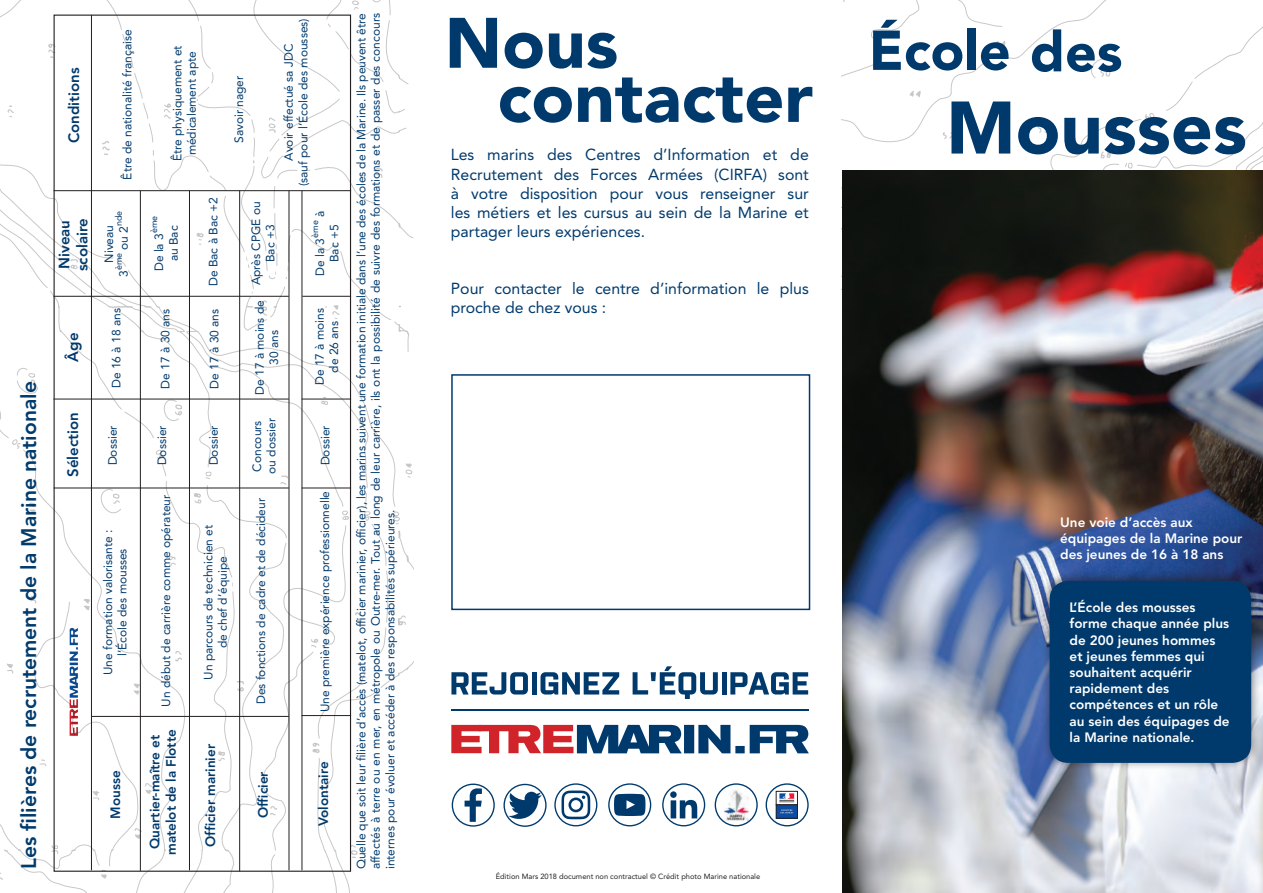
<style>
.page{position:relative;width:1263px;height:893px;background:#fff}
.page>*{position:absolute;margin:0;border:0;box-sizing:border-box;transform-origin:0 0}
.t1{font:900 73.5px "Avenir LT Std";color:#003a6d}
.t2{font:900 70.5px/54.2px "Avenir LT Std";color:#003a6d}
.t3{font:900 55.5px "Avenir LT Std";color:#003a6d}
.t4{font:800 21px "Avenir LT Std";color:#003b6d}
.t5{font:15.9px/19px "Avenir LT Std";color:#003a6d;text-align:justify}
.t6{font:800 15px/18px "Avenir LT Std";color:#003a6d}
.t7{font:800 13.5px/16.2px "Avenir LT Std";color:#fff}
.t8{font:800 13.5px/16.2px "Avenir LT Std";color:#003a6d;text-align:center}
.t9{font:12px/14.4px "Avenir LT Std";color:#003a6d;text-align:center}
.t10{font:9px "Avenir LT Std";color:#003a6d}
.t11{font:7.5px "Avenir LT Std";color:#231f20}
</style>
<div class="page">
<svg style="left:841px;top:0;width:422px;height:290px"></svg>
<img style="left:842px;top:170px;width:421px;height:723px">
<div style="left:1041px;top:570px;width:219px;height:200px;background:#231f20;opacity:.6"></div>
<div style="left:1050px;top:582px;width:200px;height:180px;background:#003a6d;border-radius:18px"></div>
<div style="left:1049px;top:581px;width:202px;height:182px;border:2px solid #003a6d;border-radius:18px"></div>
<svg style="left:0;top:0;width:413px;height:893px"></svg>
<div style="left:451px;top:374px;width:359px;height:236px;background:#fff;border:2px solid #003a6d"></div>
<svg style="left:451px;top:725px;width:358px;height:28px"></svg>
<hr style="left:451px;top:709px;width:358px;height:1px;background:#003a6d">
<svg style="left:451px;top:672px;width:77px;height:22px"></svg>
<div style="left:532px;top:672px;width:5px;height:22px;background:#003a6d"></div>
<svg style="left:540px;top:672px;width:79px;height:22px"></svg>
<svg style="left:633px;top:666px;width:85px;height:33px"></svg>
<div style="left:722px;top:672px;width:5px;height:22px;background:#003a6d"></div>
<svg style="left:730px;top:672px;width:78px;height:22px"></svg>
<svg style="left:452px;top:784px;width:42px;height:42px"></svg>
<div style="left:452px;top:783px;width:43px;height:44px;border:1px solid #003b6d;border-radius:50%"></div>
<svg style="left:464px;top:788px;width:18px;height:34px"></svg>
<svg style="left:766px;top:784px;width:42px;height:42px"></svg>
<div style="left:776px;top:791px;width:21px;height:14px;background:#fff"></div>
<div style="left:776px;top:791px;width:21px;height:14px;border:1px solid #231f20"></div>
<svg style="left:779px;top:793px;width:16px;height:10px"></svg>
<div style="left:776px;top:805px;width:21px;height:13px;background:#0d4da1"></div>
<svg style="left:780px;top:809px;width:14px;height:5px"></svg>
<div style="left:766px;top:783px;width:43px;height:43px;border:1px solid #003b6d;border-radius:50%"></div>
<svg style="left:715px;top:784px;width:42px;height:42px"></svg>
<img style="left:724px;top:789px;width:25px;height:31px">
<div style="left:715px;top:783px;width:43px;height:43px;border:1px solid #003b6d;border-radius:50%"></div>
<svg style="left:504px;top:784px;width:42px;height:42px"></svg>
<div style="left:503px;top:784px;width:44px;height:43px;border:1px solid #003b6d;border-radius:50%"></div>
<svg style="left:508px;top:792px;width:34px;height:27px"></svg>
<svg style="left:555px;top:784px;width:42px;height:42px"></svg>
<div style="left:554px;top:783px;width:43px;height:43px;border:1px solid #003b6d;border-radius:50%"></div>
<svg style="left:561px;top:790px;width:29px;height:29px"></svg>
<svg style="left:609px;top:784px;width:42px;height:42px"></svg>
<div style="left:608px;top:783px;width:43px;height:43px;border:1px solid #003b6d;border-radius:50%"></div>
<svg style="left:614px;top:794px;width:31px;height:22px"></svg>
<svg style="left:663px;top:784px;width:41px;height:42px"></svg>
<div style="left:662px;top:783px;width:43px;height:43px;border:1px solid #003b6d;border-radius:50%"></div>
<svg style="left:670px;top:791px;width:27px;height:27px"></svg>
<h3 class="t4" style="left:17px;top:869px;width:489px;rotate:-90deg">Les filières de recrutement de la Marine nationale</h3>
<p class="t6" style="left:65px;top:143px;width:77px;rotate:-90deg">Conditions</p>
<p class="t6" style="left:55px;top:271px;width:55px;rotate:-90deg">Niveau scolaire</p>
<p class="t6" style="left:64px;top:362px;width:30px;rotate:-90deg">Âge</p>
<p class="t6" style="left:64px;top:477px;width:66px;rotate:-90deg">Sélection</p>
<p class="t9" style="left:120px;top:180px;width:152px;rotate:-90deg">Être de nationalité française</p>
<p class="t10" style="left:113px;top:226px;width:17px;rotate:-90deg">nde</p>
<p class="t9" style="left:102px;top:263px;width:39px;rotate:-90deg">Niveau</p>
<p class="t9" style="left:116px;top:250px;width:25px;rotate:-90deg">ou 2</p>
<p class="t10" style="left:113px;top:270px;width:19px;rotate:-90deg">ème</p>
<p class="t9" style="left:116px;top:277px;width:8px;rotate:-90deg">3</p>
<p class="t9" style="left:170px;top:161px;width:117px;rotate:-90deg">Être physiquement et médicalement apte</p>
<p class="t9" style="left:232px;top:143px;width:69px;rotate:-90deg">Savoir nager</p>
<p class="t9" style="left:282px;top:186px;width:170px;rotate:-90deg">Avoir effectué sa JDC<br>(sauf pour l’École des mousses)</p>
<p class="t10" style="left:149px;top:233px;width:19px;rotate:-90deg">ème</p>
<p class="t9" style="left:166px;top:261px;width:37px;rotate:-90deg">au Bac</p>
<p class="t9" style="left:152px;top:271px;width:40px;rotate:-90deg">De la 3</p>
<p class="t9" style="left:206px;top:286px;width:90px;rotate:-90deg">De Bac à Bac +2</p>
<p class="t9" style="left:249px;top:285px;width:86px;rotate:-90deg">Après CPGE ou<br>Bac +3</p>
<p class="t9" style="left:313px;top:217px;width:8px;rotate:-90deg">à</p>
<p class="t10" style="left:310px;top:238px;width:19px;rotate:-90deg">ème</p>
<p class="t9" style="left:327px;top:262px;width:39px;rotate:-90deg">Bac +5</p>
<p class="t9" style="left:313px;top:276px;width:40px;rotate:-90deg">De la 3</p>
<p class="t9" style="left:109px;top:388px;width:81px;rotate:-90deg">De 16 à 18 ans</p>
<p class="t9" style="left:252px;top:395px;width:96px;rotate:-90deg">De 17 à moins de<br>30 ans</p>
<p class="t9" style="left:158px;top:389px;width:81px;rotate:-90deg">De 17 à 30 ans</p>
<p class="t9" style="left:207px;top:389px;width:81px;rotate:-90deg">De 17 à 30 ans</p>
<p class="t9" style="left:312px;top:385px;width:79px;rotate:-90deg">De 17 à moins de 26 ans</p>
<p class="t9" style="left:250px;top:474px;width:57px;text-align:left;rotate:-90deg">Concours ou dossier</p>
<p class="t9" style="left:106px;top:465px;width:42px;rotate:-90deg">Dossier</p>
<p class="t9" style="left:155px;top:465px;width:42px;rotate:-90deg">Dossier</p>
<p class="t9" style="left:207px;top:465px;width:42px;rotate:-90deg">Dossier</p>
<p class="t9" style="left:318px;top:465px;width:42px;rotate:-90deg">Dossier</p>
<p class="t9" style="left:101px;top:675px;width:147px;rotate:-90deg">Une formation valorisante : l’École des mousses</p>
<p class="t8" style="left:107px;top:819px;width:50px;rotate:-90deg">Mousse</p>
<p class="t9" style="left:159px;top:707px;width:214px;rotate:-90deg">Un début de carrière comme opérateur</p>
<p class="t8" style="left:147px;top:855px;width:127px;rotate:-90deg">Quartier-maître et matelot de la Flotte</p>
<p class="t9" style="left:201px;top:680px;width:156px;rotate:-90deg">Un parcours de technicien et de chef d’équipe</p>
<p class="t8" style="left:202px;top:847px;width:104px;rotate:-90deg">Officier marinier</p>
<p class="t9" style="left:254px;top:704px;width:208px;rotate:-90deg">Des fonctions de cadre et de décideur</p>
<p class="t9" style="left:318px;top:712px;width:223px;rotate:-90deg">Une première expérience professionnelle</p>
<p class="t8" style="left:255px;top:818px;width:48px;rotate:-90deg">Officier</p>
<p class="t8" style="left:315px;top:826px;width:66px;rotate:-90deg">Volontaire</p>
<p class="t9" style="left:354px;top:869px;width:858px;text-align:justify;rotate:-90deg">Quelle que soit leur filière d’accès (matelot, officier marinier, officier), les marins suivent une formation initiale dans l’une des écoles de la Marine. Ils peuvent être affectés à terre ou en mer, en métropole ou Outre-mer. Tout au long de leur carrière, ils ont la possibilité de suivre des formations et de passer des concours internes pour évoluer et accéder à des responsabilités supérieures.</p>
<h2 class="t2" style="left:497px;top:16px;width:317px;text-indent:-53px">Nous contacter</h2>
<h3 class="t5" style="left:451px;top:146px;width:359px">Les marins des Centres d’Information et de Recrutement des Forces Armées (CIRFA) sont à votre disposition pour vous renseigner sur les métiers et les cursus au sein de la Marine et partager leurs expériences.</h3>
<h3 class="t5" style="left:451px;top:279px;width:359px">Pour contacter le centre d’information le plus proche de chez vous :</h3>
<p class="t11" style="left:496px;top:872px;width:266px">Édition Mars 2018 document non contractuel © Crédit photo Marine nationale</p>
<h3 class="t3" style="left:869px;top:17px;width:255px">École des</h3>
<h1 class="t1" style="left:946px;top:83px;width:302px">Mousses</h1>
<p class="t7" style="left:1060px;top:514px;width:184px">Une voie d’accès aux équipages de la Marine pour des jeunes de 16 à 18 ans</p>
<p class="t7" style="left:1069px;top:599px;width:162px">L’École des mousses forme chaque année plus de 200 jeunes hommes et jeunes femmes qui souhaitent acquérir rapidement des compétences et un rôle au sein des équipages de la Marine nationale.</p>
</div>
